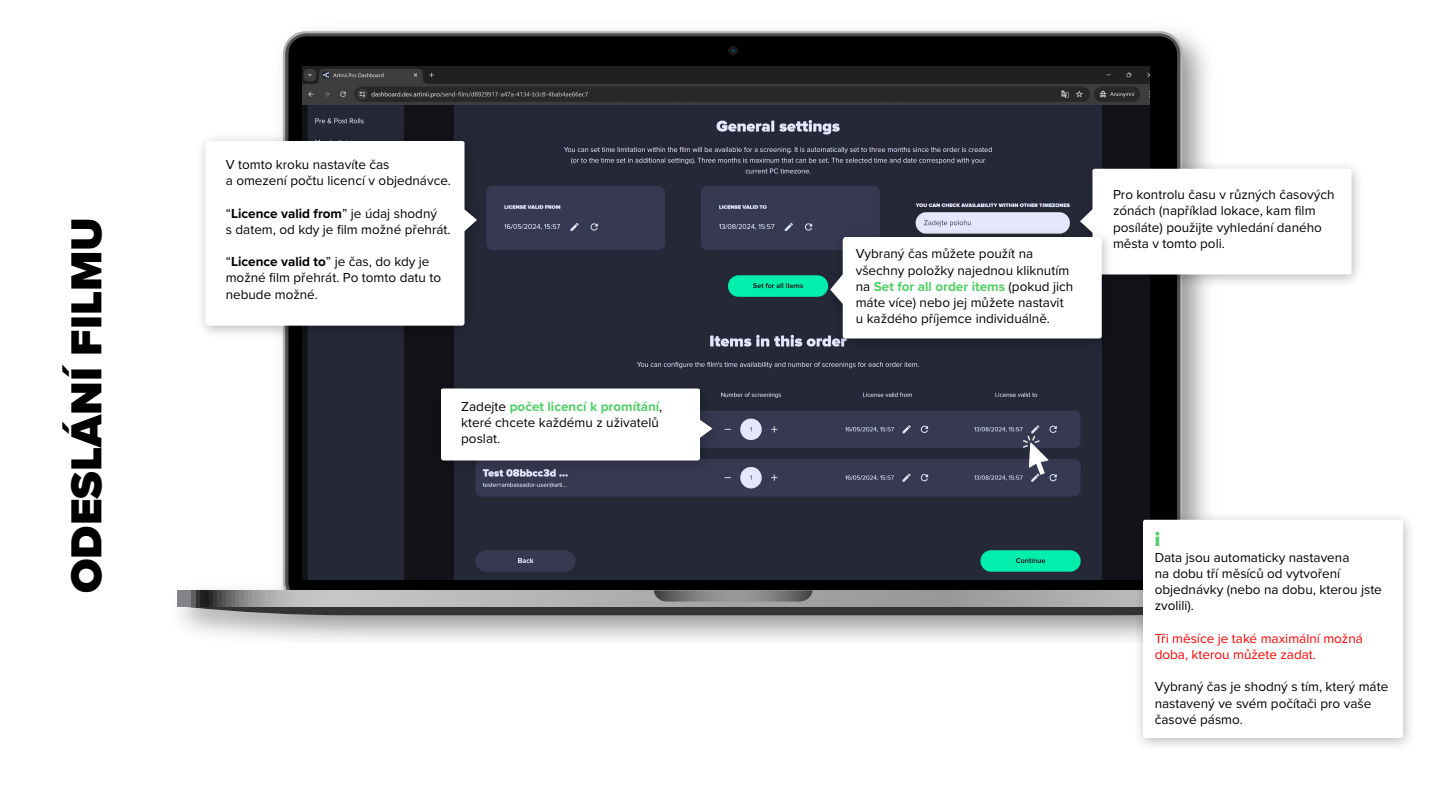
<style>
.page{position:relative;width:1440px;height:810px;background:#fff}
.page>*{position:absolute;margin:0;border:0;box-sizing:border-box;transform-origin:0 0}
.t1{font:900 45px "Proxima Nova";color:#000}
.t2{font:900 19.5px "Proxima Nova";color:#51cf66}
.t3{font:13.5px/16.2px "Proxima Nova";color:#000}
.t4{font:13.5px/16.2px "Proxima Nova";color:#f00}
.s1{font-weight:700}
.s2{font-weight:700;color:#51cf66}
</style>
<div class="page">
<div style="left:288px;top:36px;width:889px;height:564px;background:#000;border-radius:18px"></div>
<svg style="left:178px;top:590px;width:955px;height:25px"></svg>
<svg style="left:728px;top:46px;width:10px;height:9px"></svg>
<img style="left:302px;top:67px;width:848px;height:513px">
<div style="left:431px;top:379px;width:293px;height:96px;background:#000;opacity:.27"></div>
<div style="left:441px;top:389px;width:271px;height:72px;background:#fff"></div>
<svg style="left:1023px;top:436px;width:26px;height:39px"></svg>
<div style="left:195px;top:132px;width:294px;height:208px;background:#000;opacity:.27"></div>
<div style="left:206px;top:141px;width:271px;height:185px;background:#fff"></div>
<div style="left:1133px;top:511px;width:283px;height:241px;background:#000;opacity:.27"></div>
<div style="left:1143px;top:520px;width:260px;height:218px;background:#fff;border-radius:2px"></div>
<div style="left:1071px;top:160px;width:294px;height:129px;background:#000;opacity:.27"></div>
<div style="left:821px;top:228px;width:294px;height:125px;background:#000;opacity:.27"></div>
<svg style="left:830px;top:169px;width:522px;height:169px"></svg>
<h1 class="t1" style="left:53px;top:593px;width:378px;rotate:-90deg">ODESLÁNÍ FILMU</h1>
<p class="t3" style="left:226px;top:156px;width:227px">V tomto kroku nastavíte čas<br>a omezení počtu licencí v objednávce.</p>
<p class="t3" style="left:226px;top:204px;width:226px">“<span class="s1">Licence valid from</span>” je údaj shodný<br>s datem, od kdy je film možné přehrát.</p>
<p class="t3" style="left:226px;top:253px;width:217px">“<span class="s1">Licence valid to</span>” je čas, do kdy je možné film přehrát. Po tomto datu to nebude možné.</p>
<p class="t3" style="left:461px;top:398px;width:203px">Zadejte <span class="s2">počet licencí k promítání</span>, které chcete každému z uživatelů poslat.</p>
<p class="t3" style="left:856px;top:245px;width:219px">Vybraný čas můžete použít na všechny položky najednou kliknutím na <span class="s2">Set for all order items</span> (pokud jich máte více) nebo jej můžete nastavit u každého příjemce individuálně.</p>
<p class="t3" style="left:1113px;top:186px;width:223px">Pro kontrolu času v různých časových zónách (například lokace, kam film posíláte) použijte vyhledání daného města v tomto poli.</p>
<h2 class="t2" style="left:1155px;top:525px;width:7px">i</h2>
<p class="t3" style="left:1155px;top:549px;width:229px">Data jsou automaticky nastavena<br>na dobu tří měsíců od vytvoření objednávky (nebo na dobu, kterou jste zvolili).</p>
<p class="t4" style="left:1155px;top:630px;width:210px">Tři měsíce je také maximální možná doba, kterou můžete zadat.</p>
<p class="t3" style="left:1155px;top:678px;width:235px">Vybraný čas je shodný s tím, který máte nastavený ve svém počítači pro vaše časové pásmo.</p>
</div>
